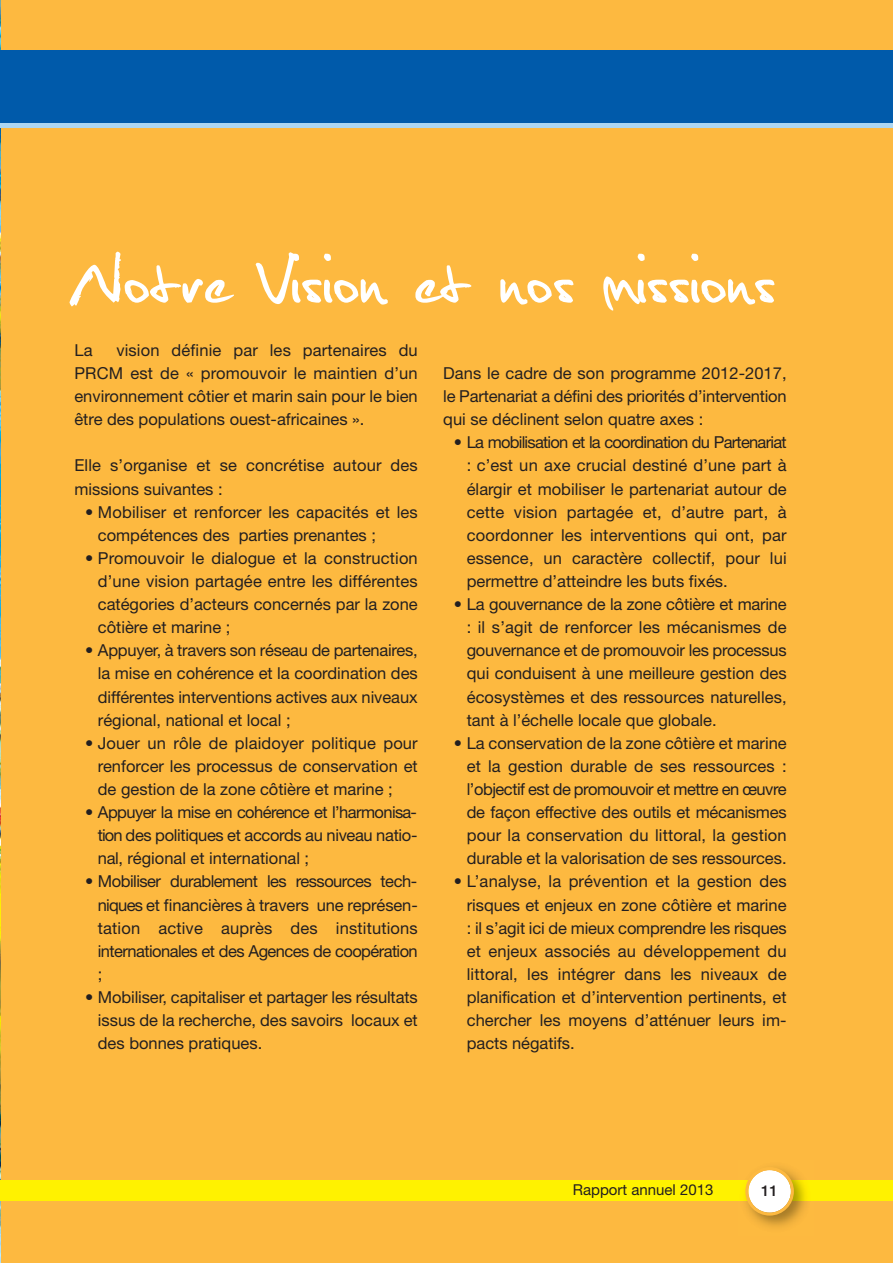
<style>
.page{position:relative;width:893px;height:1263px;background:#fdb940}
.page>*{position:absolute;margin:0;border:0;box-sizing:border-box;transform-origin:0 0}
.t1{font:94.5px "Christopherhand";letter-spacing:.015em;color:#fff}
.t2{font:16.5px/23.1px "Helvetica Neue";color:#231f20;text-align:justify}
.t3{font:15px "Helvetica Neue";color:#231f20}
.t4{font:500 15px "Helvetica Neue";color:#231f20}
</style>
<div class="page">
<img style="left:0;top:0;width:1px;height:1263px">
<div style="left:0;top:55px;width:893px;height:73px;background:#acd6f2"></div>
<div style="left:0;top:51px;width:893px;height:72px;background:#005aaa"></div>
<div style="left:0;top:1180px;width:893px;height:20px;background:#fff200"></div>
<img style="left:738px;top:1173px;width:75px;height:54px">
<svg style="left:745px;top:1167px;width:49px;height:48px"></svg>
<hr style="left:0;top:55px;width:1px;height:73px;background:#fdb940">
<hr style="left:0;top:51px;width:1px;height:72px;background:#005aaa">
<h1 class="t1" style="left:74px;top:215px;width:702px">Notre Vision et nos missions</h1>
<p class="t2" style="left:74px;top:340px;width:345px;text-indent:42px">vision définie par les partenaires du PRCM est de « promouvoir le maintien d’un environnement côtier et marin sain pour le bien être des populations ouest-africaines ».</p>
<p class="t2" style="left:74px;top:456px;width:345px">Elle s’organise et se concrétise autour des missions suivantes :</p>
<p class="t2" style="left:98px;top:502px;width:321px;text-indent:-13px">• Mobiliser et renforcer les capacités et les compétences des parties prenantes ;</p>
<p class="t2" style="left:98px;top:548px;width:321px;text-indent:-13px">• Promouvoir le dialogue et la construction d’une vision partagée entre les différentes catégories d’acteurs concernés par la zone côtière et marine ;</p>
<p class="t2" style="left:98px;top:641px;width:321px;text-indent:-13px">• Appuyer, à travers son réseau de partenaires, la mise en cohérence et la coordination des différentes interventions actives aux niveaux régional, national et local ;</p>
<p class="t2" style="left:98px;top:733px;width:321px;text-indent:-13px">• Jouer un rôle de plaidoyer politique pour renforcer les processus de conservation et de gestion de la zone côtière et marine ;</p>
<p class="t2" style="left:98px;top:802px;width:321px;text-indent:-13px">• Appuyer la mise en cohérence et l’harmonisa&shy;tion des politiques et accords au niveau natio&shy;nal, régional et international ;</p>
<p class="t2" style="left:98px;top:872px;width:321px;text-indent:-13px">• Mobiliser durablement les ressources tech&shy;niques et financières à travers une représen&shy;tation active auprès des institutions internationales et des Agences de coopération ;</p>
<p class="t2" style="left:98px;top:987px;width:321px;text-indent:-13px">• Mobiliser, capitaliser et partager les résultats issus de la recherche, des savoirs locaux et des bonnes pratiques.</p>
<p class="t2" style="left:74px;top:340px;width:20px">La</p>
<p class="t2" style="left:443px;top:363px;width:345px">Dans le cadre de son programme 2012-2017, le Partenariat a défini des priorités d’intervention qui se déclinent selon quatre axes :</p>
<p class="t2" style="left:467px;top:433px;width:321px;text-indent:-13px">• La mobilisation et la coordination du Partenariat : c’est un axe crucial destiné d’une part à élargir et mobiliser le partenariat autour de cette vision partagée et, d’autre part, à coordonner les interventions qui ont, par essence, un caractère collectif, pour lui permettre d’atteindre les buts fixés.</p>
<p class="t2" style="left:467px;top:594px;width:321px;text-indent:-13px">• La gouvernance de la zone côtière et marine : il s’agit de renforcer les mécanismes de gouvernance et de promouvoir les processus qui conduisent à une meilleure gestion des écosystèmes et des ressources naturelles, tant à l’échelle locale que globale.</p>
<p class="t2" style="left:467px;top:733px;width:321px;text-indent:-13px">• La conservation de la zone côtière et marine et la gestion durable de ses ressources : l’objectif est de promouvoir et mettre en œuvre de façon effective des outils et mécanismes pour la conservation du littoral, la gestion durable et la valorisation de ses ressources.</p>
<p class="t2" style="left:467px;top:872px;width:321px;text-indent:-13px">• L’analyse, la prévention et la gestion des risques et enjeux en zone côtière et marine : il s’agit ici de mieux comprendre les risques et enjeux associés au développement du littoral, les intégrer dans les niveaux de planification et d’intervention pertinents, et chercher les moyens d’atténuer leurs im&shy;pacts négatifs.</p>
<p class="t3" style="left:573px;top:1185px;width:142px">Rapport annuel 2013</p>
<p class="t4" style="left:761px;top:1185px;width:18px">11</p>
</div>
